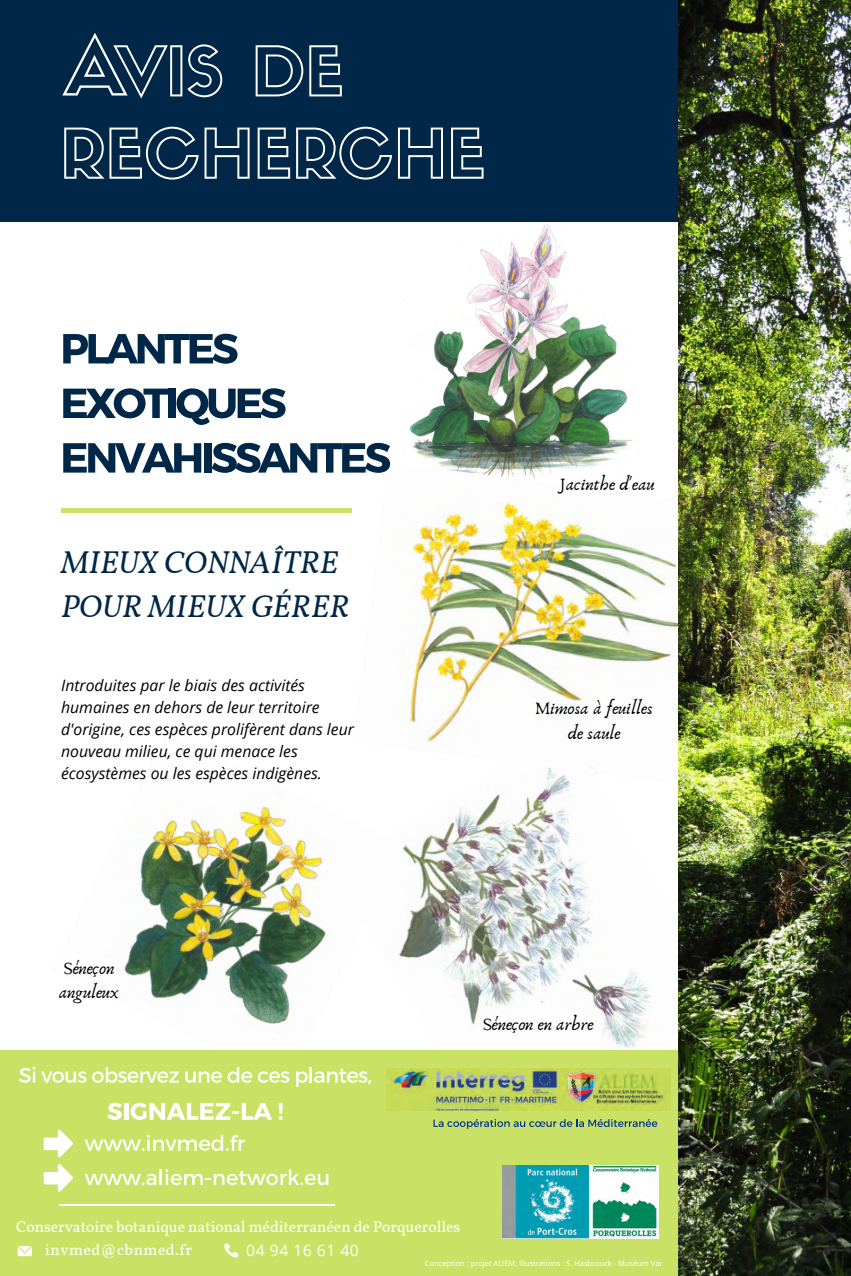
<style>
.page{position:relative;width:851px;height:1276px;background:#fff}
.page>*{position:absolute;margin:0;border:0;box-sizing:border-box;transform-origin:0 0}
.t1{font:italic 31.5px/43.9px "Vollkorn";color:#002747}
.t2{font:18px/24.8px "Anaktoria";color:#000;text-align:center}
.t3{font:italic 15.75px/22px "Open Sans";color:#000}
.t4{font:15.75px "Vollkorn";letter-spacing:-.005em;color:#fff}
.t5{font:15.75px "Vollkorn";letter-spacing:.03em;color:#fff}
.t6{font:15.75px "Open Sans";letter-spacing:.03em;color:#fff}
.t7{font:7.5px "Open Sans";color:#fff}
</style>
<div class="page">
<img style="left:403px;top:224px;width:229px;height:238px">
<div style="left:0;top:0;width:679px;height:222px;background:#002747"></div>
<img style="left:402px;top:788px;width:249px;height:260px">
<img style="left:390px;top:462px;width:288px;height:326px">
<svg style="left:255px;top:45px;width:48px;height:51px"></svg>
<svg style="left:309px;top:45px;width:33px;height:51px"></svg>
<svg style="left:62px;top:33px;width:160px;height:65px"></svg>
<svg style="left:64px;top:127px;width:134px;height:53px"></svg>
<svg style="left:204px;top:128px;width:45px;height:51px"></svg>
<svg style="left:257px;top:128px;width:33px;height:51px"></svg>
<svg style="left:296px;top:127px;width:96px;height:53px"></svg>
<svg style="left:398px;top:128px;width:45px;height:51px"></svg>
<svg style="left:451px;top:128px;width:32px;height:51px"></svg>
<img style="left:104px;top:732px;width:298px;height:292px">
<div style="left:0;top:1050px;width:679px;height:226px;background:#c9e265"></div>
<img style="left:678px;top:0;width:172px;height:1276px">
<svg style="left:63px;top:334px;width:174px;height:30px"></svg>
<svg style="left:63px;top:388px;width:106px;height:30px"></svg>
<div style="left:168px;top:389px;width:8px;height:29px;background:#002747"></div>
<svg style="left:176px;top:388px;width:109px;height:37px"></svg>
<svg style="left:63px;top:443px;width:138px;height:30px"></svg>
<div style="left:204px;top:443px;width:7px;height:30px;background:#002747"></div>
<svg style="left:211px;top:443px;width:179px;height:30px"></svg>
<div style="left:61px;top:508px;width:291px;height:5px;background:#c9e265"></div>
<svg style="left:19px;top:1067px;width:16px;height:16px"></svg>
<svg style="left:41px;top:1071px;width:45px;height:12px"></svg>
<svg style="left:92px;top:1067px;width:87px;height:16px"></svg>
<svg style="left:185px;top:1067px;width:67px;height:16px"></svg>
<svg style="left:258px;top:1071px;width:31px;height:12px"></svg>
<svg style="left:296px;top:1067px;width:75px;height:20px"></svg>
<hr style="left:59px;top:1204px;width:275px;height:2px;background:#fff">
<svg style="left:107px;top:1103px;width:15px;height:17px"></svg>
<hr style="left:124px;top:1103px;width:4px;height:17px;background:#fff">
<svg style="left:130px;top:1103px;width:142px;height:17px"></svg>
<svg style="left:278px;top:1103px;width:5px;height:17px"></svg>
<svg style="left:18px;top:1246px;width:14px;height:10px"></svg>
<svg style="left:224px;top:1243px;width:15px;height:14px"></svg>
<svg style="left:85px;top:1135px;width:160px;height:16px"></svg>
<svg style="left:44px;top:1130px;width:29px;height:27px"></svg>
<svg style="left:433px;top:1119px;width:224px;height:10px"></svg>
<img style="left:386px;top:1068px;width:285px;height:43px">
<img style="left:502px;top:1165px;width:157px;height:74px">
<svg style="left:85px;top:1169px;width:243px;height:16px"></svg>
<svg style="left:44px;top:1164px;width:29px;height:27px"></svg>
<h1 class="t1" style="left:61px;top:543px;width:290px">MIEUX CONNAÎTRE<br>POUR MIEUX GÉRER</h1>
<p class="t3" style="left:61px;top:674px;width:294px">Introduites par le biais des activités humaines en dehors de leur territoire d'origine, ces espèces prolifèrent dans leur nouveau milieu, ce qui menace les écosystèmes ou les espèces indigènes.</p>
<p class="t2" style="left:59px;top:956px;width:62px;text-align:left">Séneçon anguleux</p>
<p class="t2" style="left:559px;top:472px;width:97px">Jacinthe d'eau</p>
<p class="t2" style="left:535px;top:696px;width:119px">Mimosa à feuilles de saule</p>
<p class="t2" style="left:483px;top:1012px;width:112px">Séneçon en arbre</p>
<p class="t4" style="left:16px;top:1217px;width:445px">Conservatoire botanique national méditerranéen de Porquerolles</p>
<p class="t7" style="left:425px;top:1257px;width:239px">Conception : projet ALIEM. Illustrations : S. Hasbrouck - Muséum Var</p>
<p class="t5" style="left:45px;top:1239px;width:148px">invmed@cbnmed.fr</p>
<p class="t6" style="left:246px;top:1239px;width:114px">04 94 16 61 40</p>
</div>
